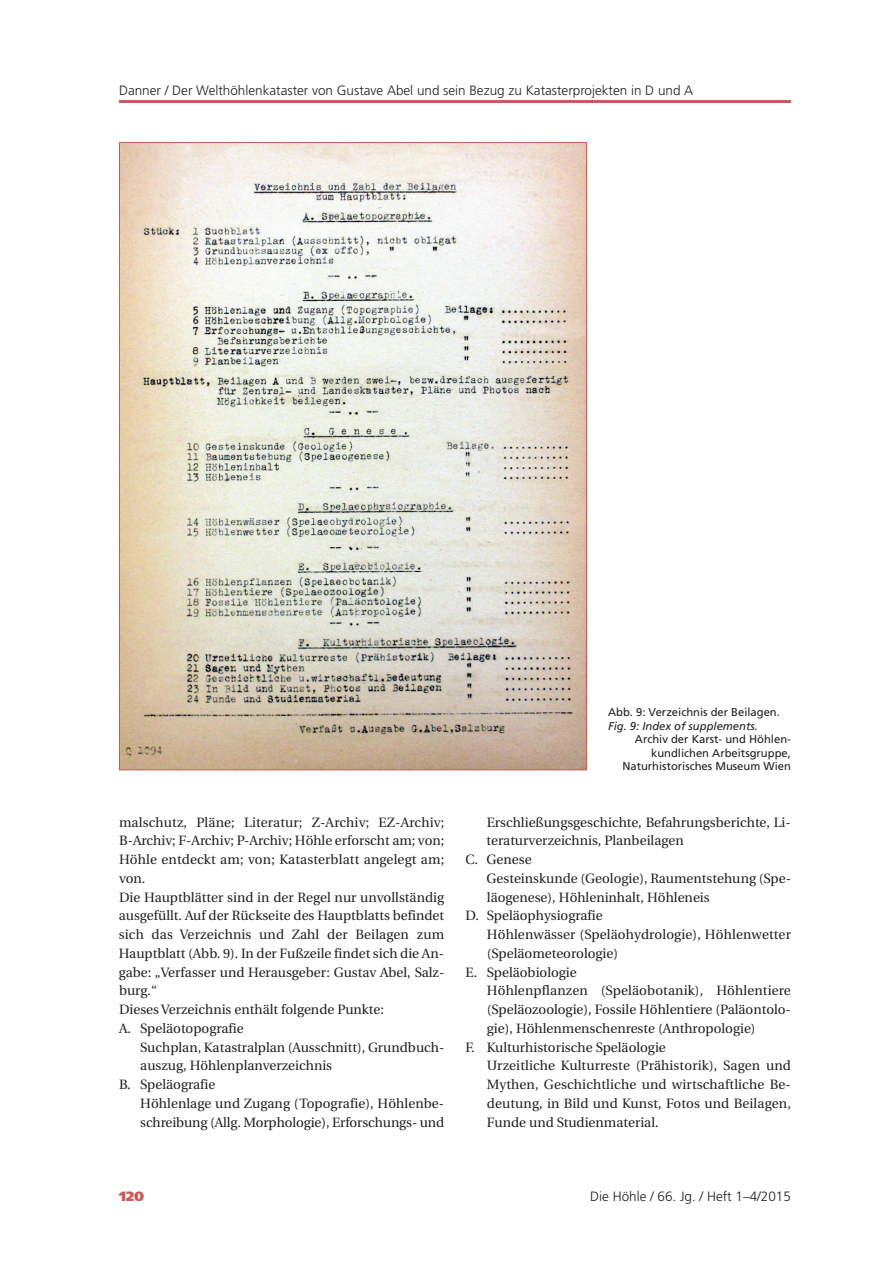
<style>
.page{position:relative;width:893px;height:1263px;background:#fff}
.page>*{position:absolute;margin:0;border:0;box-sizing:border-box;transform-origin:0 0}
.t1{font:13.5px/18.8px "Utopia";color:#231f20}
.t2{font:300 13.5px "Frutiger";color:#231f20}
.t3{font:900 13.5px "Frutiger";color:#c75b59}
.t4{font:11.25px/13.5px "Frutiger";color:#231f20;text-align:right}
.t5{font:italic 11.25px "Frutiger";color:#231f20}
</style>
<div class="page">
<hr style="left:119px;top:100px;width:672px;height:3px;background:#c75b59">
<img style="left:121px;top:144px;width:464px;height:624px">
<p class="t2" style="left:119px;top:85px;width:576px">Danner / Der Welthöhlenkataster von Gustave Abel und sein Bezug zu Katasterprojekten in D und A</p>
<p class="t1" style="left:119px;top:814px;width:327px">malschutz, Pläne; Literatur; Z-Archiv; EZ-Archiv; B-Archiv; F-Archiv; P-Archiv; Höhle erforscht am; von; Höhle entdeckt am; von; Katasterblatt angelegt am; von.<br>Die Hauptblätter sind in der Regel nur unvollständig ausgefüllt. Auf der Rückseite des Hauptblatts befindet sich das Verzeichnis und Zahl der Beilagen zum Hauptblatt (Abb. 9). In der Fußzeile findet sich die An&shy;gabe: „Verfasser und Herausgeber: Gustav Abel, Salz&shy;burg.“<br>Dieses Verzeichnis enthält folgende Punkte:<br>A. Speläotopografie</p>
<p class="t1" style="left:140px;top:1039px;width:306px">Suchplan, Katastralplan (Ausschnitt), Grundbuch-</p>
<p class="t1" style="left:140px;top:1057px;width:193px">auszug, Höhlenplanverzeichnis</p>
<p class="t1" style="left:119px;top:1076px;width:98px">B. Speläografie</p>
<p class="t1" style="left:140px;top:1095px;width:305px">Höhlenlage und Zugang (Topografie), Höhlenbe-</p>
<p class="t1" style="left:140px;top:1114px;width:305px">schreibung (Allg. Morphologie), Erforschungs- und</p>
<p class="t4" style="left:608px;top:706px;width:173px">Abb. 9: Verzeichnis der Beilagen.</p>
<p class="t5" style="left:608px;top:721px;width:151px">Fig. 9: Index of supplements.</p>
<p class="t4" style="left:622px;top:733px;width:170px">Archiv der Karst- und Höhlen&shy;kundlichen Arbeitsgruppe,<br>Naturhistorisches Museum Wien</p>
<p class="t1" style="left:487px;top:814px;width:305px">Erschließungsgeschichte, Befahrungsberichte, Li-</p>
<p class="t1" style="left:487px;top:832px;width:199px">te raturverzeichnis, Planbeilagen</p>
<p class="t1" style="left:465px;top:851px;width:68px">C. Genese</p>
<p class="t1" style="left:487px;top:870px;width:306px">Gesteinskunde (Geologie), Raumentstehung (Spe-</p>
<p class="t1" style="left:487px;top:889px;width:224px">läogenese), Höhleninhalt, Höhleneis</p>
<p class="t1" style="left:466px;top:907px;width:139px">D. Speläophysiografie</p>
<p class="t1" style="left:487px;top:926px;width:306px">Höhlenwässer (Speläohydrologie), Höhlenwetter</p>
<p class="t1" style="left:487px;top:945px;width:133px">(Speläometeorologie)</p>
<p class="t1" style="left:466px;top:964px;width:113px">E. Speläobiologie</p>
<p class="t1" style="left:487px;top:982px;width:306px">Höhlenpflanzen (Speläobotanik), Höhlentiere</p>
<p class="t1" style="left:487px;top:1001px;width:306px">(Speläozoologie), Fossile Höhlentiere (Paläontolo-</p>
<p class="t1" style="left:487px;top:1020px;width:270px">gie), Höhlenmenschenreste (Anthropologie)</p>
<p class="t1" style="left:466px;top:1039px;width:202px">F. Kulturhistorische Speläologie</p>
<p class="t1" style="left:487px;top:1057px;width:305px">Urzeitliche Kulturreste (Prähistorik), Sagen und</p>
<p class="t1" style="left:487px;top:1076px;width:306px">Mythen, Geschichtliche und wirtschaftliche Be-</p>
<p class="t1" style="left:487px;top:1095px;width:306px">deutung, in Bild und Kunst, Fotos und Beilagen,</p>
<p class="t1" style="left:487px;top:1114px;width:173px">Funde und Studienmaterial.</p>
<p class="t3" style="left:119px;top:1191px;width:26px">120</p>
<p class="t2" style="left:590px;top:1191px;width:202px">Die Höhle / 66. Jg. / Heft 1–4/2015</p>
</div>
